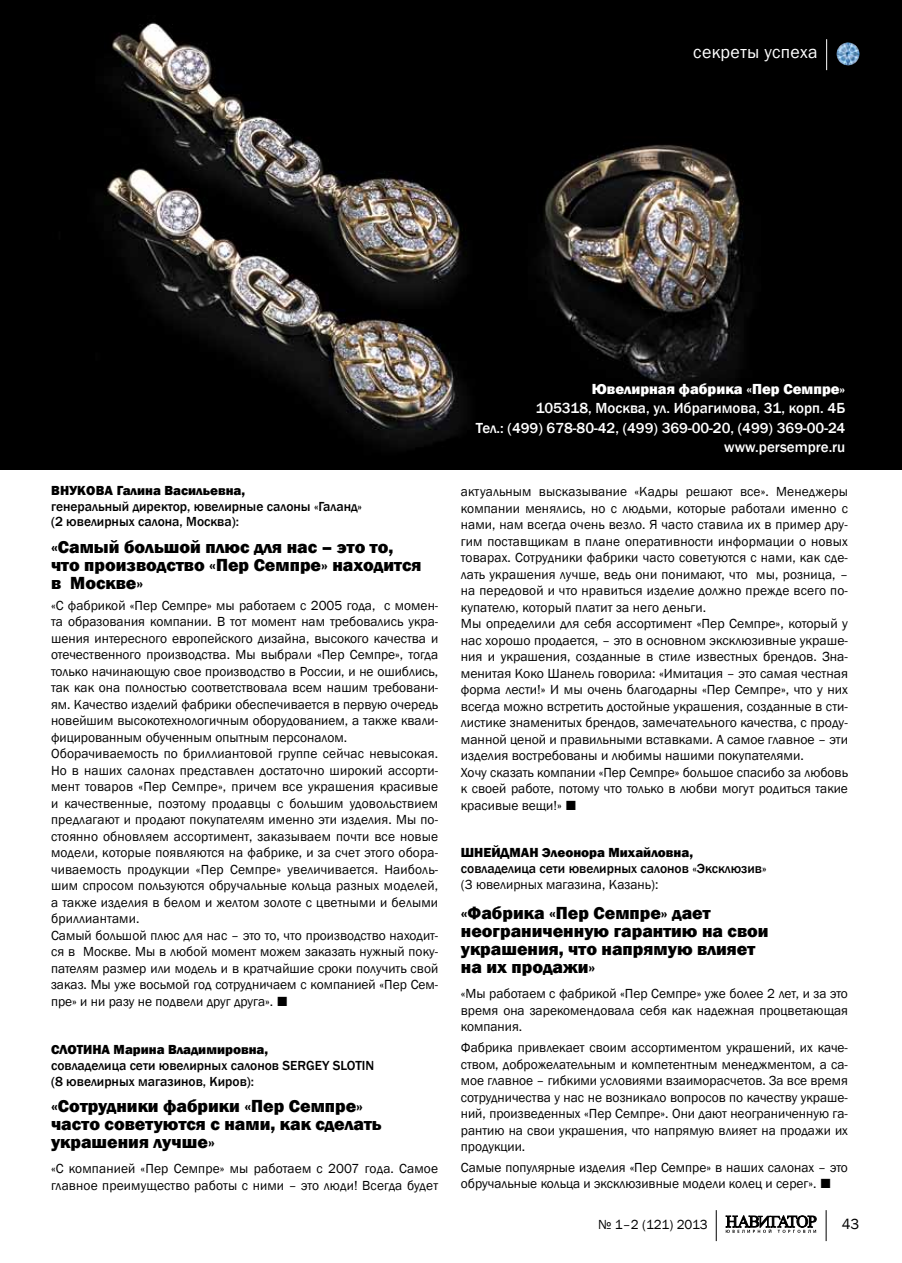
<style>
.page{position:relative;width:902px;height:1263px;background:#fff}
.page>*{position:absolute;margin:0;border:0;box-sizing:border-box;transform-origin:0 0}
.t1{font:800 18px/18px "Franklin Gothic";color:#000}
.t2{font:18px "Franklin Gothic";letter-spacing:.02em;color:#fff}
.t3{font:500 15px/19.5px "Franklin Gothic";color:#fff;text-align:right}
.t4{font:800 15px "Franklin Gothic";color:#fff}
.t5{font:15px "Franklin Gothic";color:#000}
.t6{font:13.5px/16.5px "Franklin Gothic";color:#000}
.t7{font:500 13.5px/15.8px "Franklin Gothic";color:#000}
.t8{font:800 13.5px "Franklin Gothic";color:#000}
.s1{font-weight:500;font-size:19.5px}
</style>
<div class="page">
<svg style="left:725px;top:1215px;width:91px;height:18px"></svg>
<hr style="left:825px;top:1210px;width:1px;height:31px;background:#000">
<hr style="left:715px;top:1210px;width:1px;height:31px;background:#000">
<img style="left:1px;top:0;width:900px;height:470px">
<img style="left:836px;top:43px;width:23px;height:22px;border-radius:11px">
<hr style="left:826px;top:39px;width:1px;height:31px;background:#fff">
<img style="left:0;top:0;width:1px;height:470px">
<h1 class="t2" style="left:693px;top:41px;width:126px">секреты успеха</h1>
<p class="t8" style="left:51px;top:482px;width:196px">Внукова Галина Васильевна,</p>
<p class="t7" style="left:51px;top:498px;width:312px">генеральный директор, ювелирные салоны «Галанд» (2 ювелирных салона, Москва):</p>
<h1 class="t1" style="left:51px;top:538px;width:372px">«Самый большой плюс для нас – это то, что производство «Пер Семпре» находится в Москве»</h1>
<p class="t6" style="left:51px;top:597px;width:388px">«С фабрикой «Пер Семпре» мы работаем с 2005 года, с момен&shy;та образования компании. В тот момент нам требовались укра&shy;шения интересного европейского дизайна, высокого качества и отечественного производства. Мы выбрали «Пер Семпре», тогда только начинающую свое производство в России, и не ошиблись, так как она полностью соответствовала всем нашим требовани&shy;ям. Качество изделий фабрики обеспечивается в первую очередь новейшим высокотехнологичным оборудованием, а также квали&shy;фицированным обученным опытным персоналом.<br>Оборачиваемость по бриллиантовой группе сейчас невысокая.<br>Но в наших салонах представлен достаточно широкий ассорти&shy;мент товаров «Пер Семпре», причем все украшения красивые и качественные, поэтому продавцы с большим удовольствием предлагают и продают покупателям именно эти изделия. Мы по&shy;стоянно обновляем ассортимент, заказываем почти все новые модели, которые появляются на фабрике, и за счет этого обора&shy;чиваемость продукции «Пер Семпре» увеличивается. Наиболь&shy;шим спросом пользуются обручальные кольца разных моделей, а также изделия в белом и желтом золоте с цветными и белыми бриллиантами.<br>Самый большой плюс для нас – это то, что производство находит&shy;ся в Москве. Мы в любой момент можем заказать нужный поку&shy;пателям размер или модель и в кратчайшие сроки получить свой заказ. Мы уже восьмой год сотрудничаем с компанией «Пер Сем&shy;пре» и ни разу не подвели друг друга». <span class="s1">■</span></p>
<p class="t8" style="left:51px;top:1041px;width:219px">Слотина Марина Владимировна,</p>
<p class="t7" style="left:51px;top:1058px;width:325px">совладелица сети ювелирных салонов SERGEY SLOTIN (8 ювелирных магазинов, Киров):</p>
<h1 class="t1" style="left:51px;top:1097px;width:332px">«Сотрудники фабрики «Пер Семпре» часто советуются с нами, как сделать украшения лучше»</h1>
<p class="t6" style="left:51px;top:1161px;width:388px">«С компанией «Пер Семпре» мы работаем с 2007 года. Самое главное преимущество работы с ними – это люди! Всегда будет</p>
<p class="t4" style="left:591px;top:379px;width:255px">Ювелирная фабрика «Пер Семпре»</p>
<p class="t3" style="left:476px;top:399px;width:371px">105318, Москва, ул. Ибрагимова, 31, корп. 4Б<br>Тел.: (499) 678-80-42, (499) 369-00-20, (499) 369-00-24 www.persempre.ru</p>
<p class="t6" style="left:461px;top:484px;width:388px">актуальным высказывание «Кадры решают все». Менеджеры компании менялись, но с людьми, которые работали именно с нами, нам всегда очень везло. Я часто ставила их в пример дру&shy;гим поставщикам в плане оперативности информации о новых товарах. Сотрудники фабрики часто советуются с нами, как сде&shy;лать украшения лучше, ведь они понимают, что мы, розница, – на передовой и что нравиться изделие должно прежде всего по&shy;купателю, который платит за него деньги.<br>Мы определили для себя ассортимент «Пер Семпре», который у нас хорошо продается, – это в основном эксклюзивные украше&shy;ния и украшения, созданные в стиле известных брендов. Зна&shy;менитая Коко Шанель говорила: «Имитация – это самая честная форма лести!» И мы очень благодарны «Пер Семпре», что у них всегда можно встретить достойные украшения, созданные в сти&shy;листике знаменитых брендов, замечательного качества, с проду&shy;манной ценой и правильными вставками. А самое главное – эти изделия востребованы и любимы нашими покупателями.<br>Хочу сказать компании «Пер Семпре» большое спасибо за любовь к своей работе, потому что только в любви могут родиться такие красивые вещи!» <span class="s1">■</span></p>
<p class="t8" style="left:461px;top:844px;width:234px">Шнейдман Элеонора Михайловна,</p>
<p class="t7" style="left:461px;top:861px;width:307px">совладелица сети ювелирных салонов «Эксклюзив»</p>
<p class="t6" style="left:461px;top:876px;width:199px">(3 ювелирных магазина, Казань):</p>
<h1 class="t1" style="left:461px;top:904px;width:309px">«Фабрика «Пер Семпре» дает неограниченную гарантию на свои украшения, что напрямую влияет на их продажи»</h1>
<p class="t6" style="left:461px;top:986px;width:388px;text-align:justify">«Мы работаем с фабрикой «Пер Семпре» уже более 2 лет, и за это время она зарекомендовала себя как надежная процветающая компания.</p>
<p class="t6" style="left:461px;top:1040px;width:388px;text-align:justify">Фабрика привлекает своим ассортиментом украшений, их каче&shy;ством, доброжелательным и компетентным менеджментом, а са&shy;мое главное – гибкими условиями взаиморасчетов. За все время сотрудничества у нас не возникало вопросов по качеству украше&shy;ний, произведенных «Пер Семпре». Они дают неограниченную га&shy;рантию на свои украшения, что напрямую влияет на продажи их продукции.</p>
<p class="t6" style="left:461px;top:1159px;width:388px">Самые популярные изделия «Пер Семпре» в наших салонах – это обручальные кольца и эксклюзивные модели колец и серег». <span class="s1">■</span></p>
<p class="t6" style="left:598px;top:1216px;width:111px">№ 1–2 (121) 2013</p>
<p class="t5" style="left:841px;top:1215px;width:19px">43</p>
</div>
